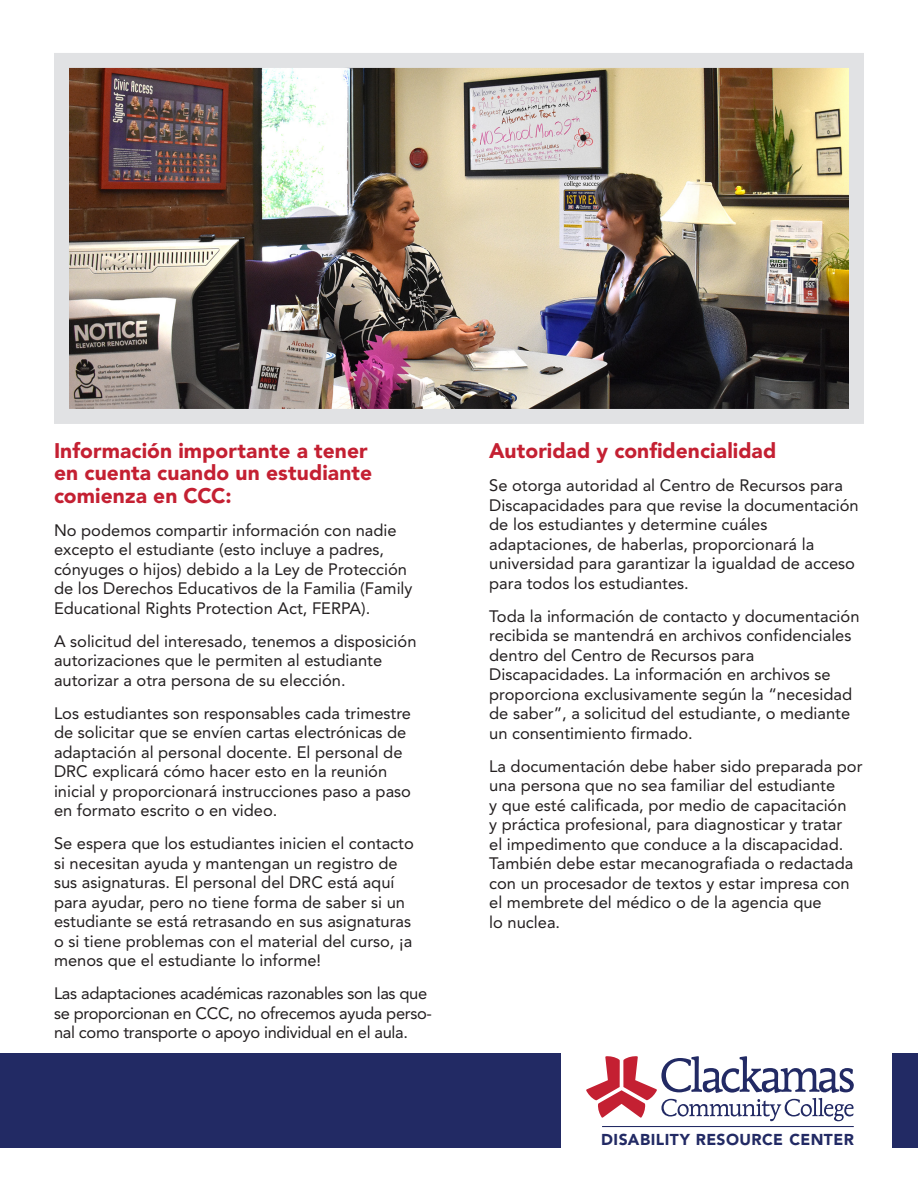
<style>
.page{position:relative;width:918px;height:1188px;background:#fff}
.page>*{position:absolute;margin:0;border:0;box-sizing:border-box;transform-origin:0 0}
.Subhead_1{font:900 21px/22.5px "Avenir LT Std";letter-spacing:.005em;color:#c42032}
.body{font:16.5px/19.5px "Avenir LT Std";color:#231f20}
.body-2{font:16.5px/19.5px "Avenir LT Std";letter-spacing:-.02em;color:#231f20}
.t1{font:900 15.75px "Avenir LT Std";letter-spacing:.025em;color:#222a64}
</style>
<div class="page">
<div style="left:0;top:1053px;width:561px;height:95px;background:#222a64"></div>
<svg style="left:586px;top:1056px;width:268px;height:65px"></svg>
<hr style="left:602px;top:1126px;width:252px;height:1px;background:#222a64">
<img style="left:70px;top:69px;width:778px;height:339px">
<div style="left:54px;top:53px;width:810px;height:371px;border:15px solid #e1e2e4"></div>
<div style="left:892px;top:1053px;width:26px;height:95px;background:#222a64"></div>
<p class="Subhead_1" style="left:54px;top:439px;width:320px">Información importante a tener en cuenta cuando un estudiante comienza en CCC:</p>
<p class="body" style="left:54px;top:520px;width:360px">No podemos compartir información con nadie excepto el estudiante (esto incluye a padres, cónyuges o hijos) debido a la Ley de Protección de los Derechos Educativos de la Familia (Family Educational Rights Protection Act, FERPA).</p>
<p class="body" style="left:54px;top:631px;width:364px">A solicitud del interesado, tenemos a disposición autorizaciones que le permiten al estudiante autorizar a otra persona de su elección.</p>
<p class="body" style="left:54px;top:703px;width:359px">Los estudiantes son responsables cada trimestre de solicitar que se envíen cartas electrónicas de adaptación al personal docente. El personal de DRC explicará cómo hacer esto en la reunión inicial y proporcionará instrucciones paso a paso en formato escrito o en video.</p>
<p class="body" style="left:54px;top:834px;width:361px">Se espera que los estudiantes inicien el contacto si necesitan ayuda y mantengan un registro de sus asignaturas. El personal del DRC está aquí para ayudar, pero no tiene forma de saber si un estudiante se está retrasando en sus asignaturas o si tiene problemas con el material del curso, ¡a menos que el estudiante lo informe!</p>
<p class="body-2" style="left:54px;top:984px;width:380px">Las adaptaciones académicas razonables son las que se proporcionan en CCC, no ofrecemos ayuda perso&shy;nal como transporte o apoyo individual en el aula.</p>
<p class="Subhead_1" style="left:489px;top:440px;width:289px">Autoridad y confidencialidad</p>
<p class="body" style="left:489px;top:476px;width:371px">Se otorga autoridad al Centro de Recursos para Discapacidades para que revise la documentación de los estudiantes y determine cuáles adaptaciones, de haberlas, proporcionará la universidad para garantizar la igualdad de acceso para todos los estudiantes.</p>
<p class="body" style="left:489px;top:606px;width:372px">Toda la información de contacto y documentación recibida se mantendrá en archivos confidenciales dentro del Centro de Recursos para Discapacidades. La información en archivos se proporciona exclusivamente según la “necesidad de saber”, a solicitud del estudiante, o mediante un consentimiento firmado.</p>
<p class="body" style="left:489px;top:756px;width:375px">La documentación debe haber sido preparada por una persona que no sea familiar del estudiante<br>y que esté calificada, por medio de capacitación<br>y práctica profesional, para diagnosticar y tratar<br>el impedimento que conduce a la discapacidad.<br>También debe estar mecanografiada o redactada con un procesador de textos y estar impresa con el membrete del médico o de la agencia que<br>lo nuclea.</p>
<p class="t1" style="left:601px;top:1130px;width:254px">DISABILITY RESOURCE CENTER</p>
</div>
